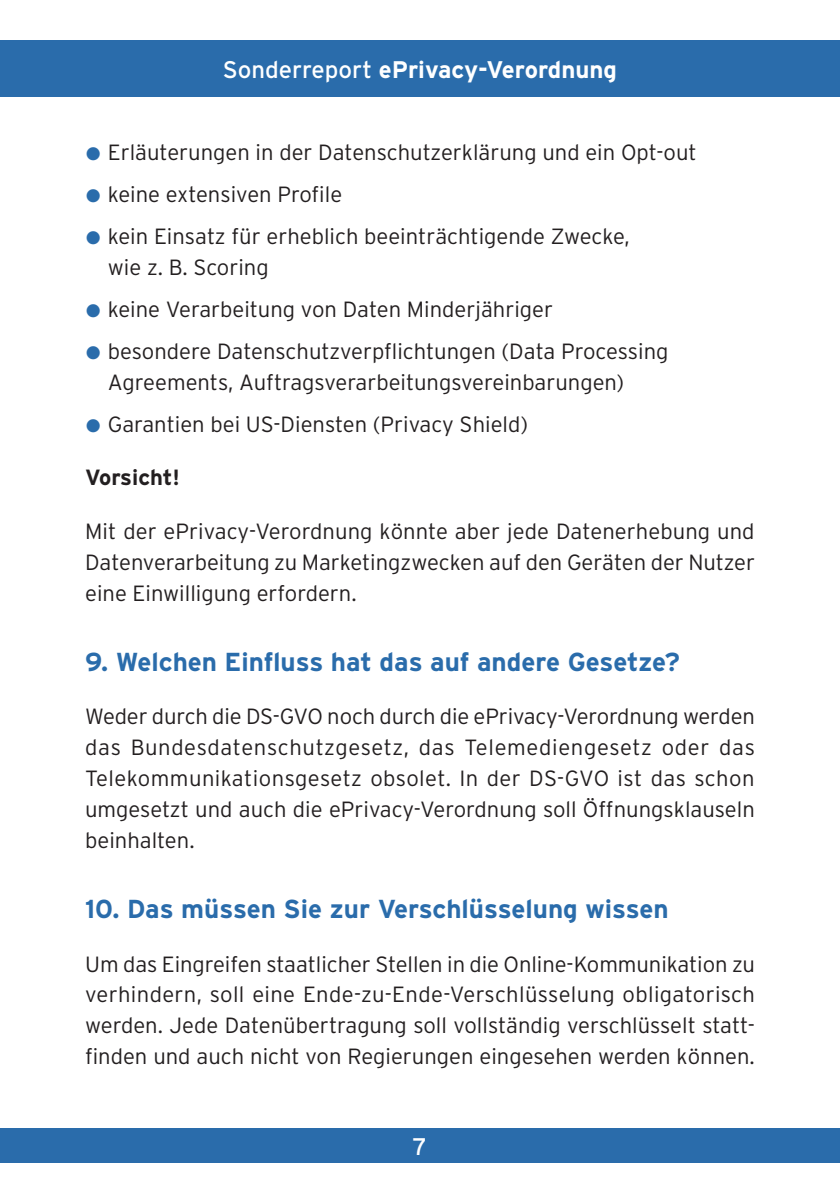
<style>
.page{position:relative;width:840px;height:1191px;background:#fff}
.page>*{position:absolute;margin:0;border:0;box-sizing:border-box;transform-origin:0 0}
.t1{font:700 26px "Interstate";color:#2a6cab}
.t2{font:700 24px "Interstate";color:#fff}
.t3{font:24px "Interstate";color:#fff}
.t4{font:300 22px/30.8px "Interstate";color:#231f20}
.t5{font:700 22px "Interstate";color:#231f20}
.s1{font-weight:400}
.s2{font-family:"Zapf Essentials LT Markers";font-weight:400;font-size:18px;color:#2a6cab}
</style>
<div class="page">
<div style="left:0;top:40px;width:839px;height:56px;background:#2a6cab"></div>
<div style="left:0;top:1128px;width:839px;height:34px;background:#2a6cab"></div>
<p class="t2" style="left:223px;top:56px;width:395px"><span class="s1">Sonderreport</span> ePrivacy-Verordnung</p>
<p class="t4" style="left:85px;top:130px;width:612px;line-height:42.2px"><span class="s2">A</span> Erläuterungen in der Datenschutzerklärung und ein Opt-out<br><span class="s2">A</span> keine extensiven Profile<br><span class="s2">A</span> kein Einsatz für erheblich beeinträchtigende Zwecke,</p>
<p class="t4" style="left:85px;top:246px;width:584px;line-height:42.2px;text-indent:23px">wie z. B. Scoring<br><span class="s2">A</span> keine Verarbeitung von Daten Minderjähriger<br><span class="s2">A</span> besondere Datenschutzverpflichtungen (Data Processing</p>
<p class="t4" style="left:85px;top:361px;width:540px;line-height:42.2px;text-indent:23px">Agreements, Auftragsverarbeitungsvereinbarungen)<br><span class="s2">A</span> Garantien bei US-Diensten (Privacy Shield)</p>
<p class="t5" style="left:85px;top:465px;width:96px">Vorsicht!</p>
<p class="t4" style="left:85px;top:515px;width:671px;text-align:justify">Mit der ePrivacy-Verordnung könnte aber jede Datenerhebung und Datenverarbeitung zu Marketingzwecken auf den Geräten der Nutzer eine Einwilligung erfordern.</p>
<p class="t1" style="left:85px;top:647px;width:596px">9. Welchen Einfluss hat das auf andere Gesetze?</p>
<p class="t4" style="left:85px;top:701px;width:671px;text-align:justify">Weder durch die DS-GVO noch durch die ePrivacy-Verordnung werden das Bundesdatenschutzgesetz, das Telemediengesetz oder das Telekommunikationsgesetz obsolet. In der DS-GVO ist das schon umgesetzt und auch die ePrivacy-Verordnung soll Öffnungsklauseln beinhalten.</p>
<p class="t1" style="left:85px;top:894px;width:584px">10. Das müssen Sie zur Verschlüsselung wissen</p>
<p class="t4" style="left:85px;top:948px;width:671px;text-align:justify">Um das Eingreifen staatlicher Stellen in die Online-Kommunikation zu verhindern, soll eine Ende-zu-Ende-Verschlüsselung obligatorisch werden. Jede Datenübertragung soll vollständig verschlüsselt statt&shy;finden und auch nicht von Regierungen eingesehen werden können.</p>
<p class="t3" style="left:412px;top:1133px;width:16px">7</p>
</div>
